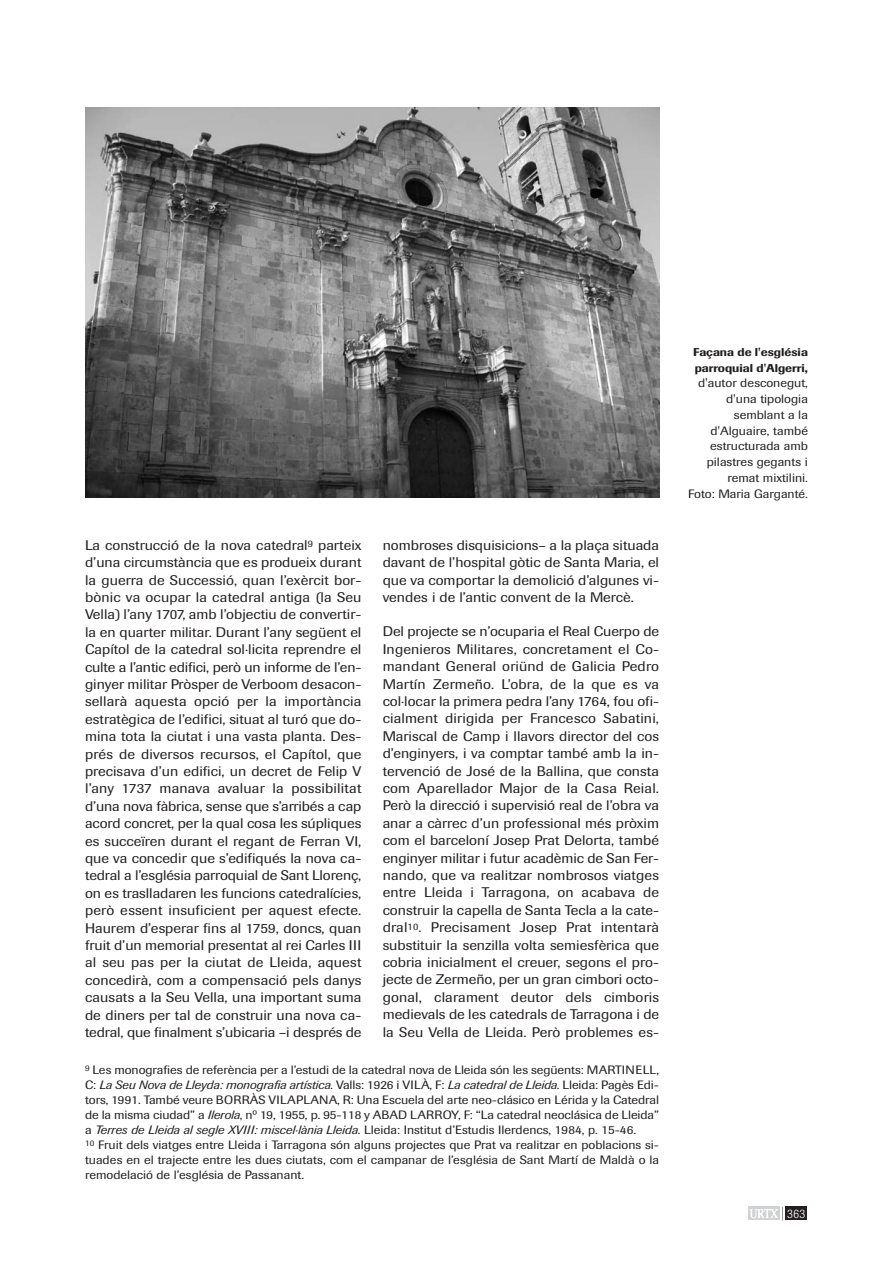
<style>
.page{position:relative;width:893px;height:1263px;background:#fff}
.page>*{position:absolute;margin:0;border:0;box-sizing:border-box;transform-origin:0 0}
.t1{font:13.8px/17.4px "Imago";color:#231f20;text-align:justify;scale:1.1 1}
.t2{font:13.5px "Times";color:#fff;scale:.8 1}
.t3{font:12px/15px "Imago";color:#231f20;scale:1.1 1}
.t4{font:500 11.25px/15.8px "Imago";color:#231f20;scale:1.1 1}
.s1{font-style:italic}
.s2{font-family:"Imago";font-weight:300;font-size:12.75px}
</style>
<div class="page">
<div style="left:785px;top:1206px;width:22px;height:14px;background:#231f20"></div>
<svg style="left:782px;top:1207px;width:1px;height:13px"></svg>
<div style="left:748px;top:1207px;width:31px;height:13px;background:#d1d2d4"></div>
<img style="left:85px;top:107px;width:574px;height:390px">
<p class="t1" style="left:85px;top:537px;width:253px">La construcció de la nova catedral<sup>9</sup> parteix d’una circumstància que es produeix durant la guerra de Successió, quan l’exèrcit bor&shy;bònic va ocupar la catedral antiga (la Seu Vella) l’any 1707, amb l’objectiu de convertir&shy;la en quarter militar. Durant l’any següent el Capítol de la catedral sol·licita reprendre el culte a l’antic edifici, però un informe de l’en&shy;ginyer militar Pròsper de Verboom desacon&shy;sellarà aquesta opció per la importància estratègica de l’edifici, situat al turó que do&shy;mina tota la ciutat i una vasta planta. Des&shy;prés de diversos recursos, el Capítol, que precisava d’un edifici, un decret de Felip V l’any 1737 manava avaluar la possibilitat d’una nova fàbrica, sense que s’arribés a cap acord concret, per la qual cosa les súpliques es succeïren durant el regant de Ferran VI, que va concedir que s’edifiqués la nova ca&shy;tedral a l’església parroquial de Sant Llorenç, on es traslladaren les funcions catedralícies, però essent insuficient per aquest efecte.<br>Haurem d’esperar fins al 1759, doncs, quan fruit d’un memorial presentat al rei Carles III al seu pas per la ciutat de Lleida, aquest concedirà, com a compensació pels danys causats a la Seu Vella, una important suma de diners per tal de construir una nova ca&shy;tedral, que finalment s’ubicaria –i després de</p>
<p class="t1" style="left:383px;top:537px;width:253px">nombroses disquisicions– a la plaça situada davant de l’hospital gòtic de Santa Maria, el que va comportar la demolició d’algunes vi&shy;vendes i de l’antic convent de la Mercè.</p>
<p class="t1" style="left:383px;top:624px;width:253px">Del projecte se n’ocuparia el Real Cuerpo de Ingenieros Militares, concretament el Co&shy;mandant General oriünd de Galicia Pedro Martín Zermeño. L’obra, de la que es va col·locar la primera pedra l’any 1764, fou ofi&shy;cialment dirigida per Francesco Sabatini, Mariscal de Camp i llavors director del cos d’enginyers, i va comptar també amb la in&shy;tervenció de José de la Ballina, que consta com Aparellador Major de la Casa Reial.<br>Però la direcció i supervisió real de l’obra va anar a càrrec d’un professional més pròxim com el barceloní Josep Prat Delorta, també enginyer militar i futur acadèmic de San Fer&shy;nando, que va realitzar nombrosos viatges entre Lleida i Tarragona, on acabava de construir la capella de Santa Tecla a la cate&shy;dral<sup>10</sup>. Precisament Josep Prat intentarà substituir la senzilla volta semiesfèrica que cobria inicialment el creuer, segons el pro&shy;jecte de Zermeño, per un gran cimbori octo&shy;gonal, clarament deutor dels cimboris medievals de les catedrals de Tarragona i de la Seu Vella de Lleida. Però problemes es-</p>
<p class="t3" style="left:85px;top:1063px;width:523px"><sup>9</sup> Les monografies de referència per a l’estudi de la catedral nova de Lleida són les següents: MARTINELL, C: <span class="s1">La Seu Nova de Lleyda: monografia artística.</span> Valls: 1926 i VILÀ, F: <span class="s1">La catedral de Lleida</span>. Lleida: Pagès Edi&shy;tors, 1991. També veure BORRÀS VILAPLANA, R: Una Escuela del arte neo-clásico en Lérida y la Catedral de la misma ciudad” a <span class="s1">Ilerola</span>, nº 19, 1955, p. 95-118 y ABAD LARROY, F: “La catedral neoclásica de Lleida” a <span class="s1">Terres de Lleida al segle XVIII: miscel·lània Lleida</span>. Lleida: Institut d’Estudis Ilerdencs, 1984, p. 15-46.<br><sup>10</sup> Fruit dels viatges entre Lleida i Tarragona són alguns projectes que Prat va realitzar en poblacions si&shy;tuades en el trajecte entre les dues ciutats, com el campanar de l’església de Sant Martí de Maldà o la remodelació de l’església de Passanant.</p>
<p class="t4" style="left:693px;top:345px;width:106px">Façana de l'església parroquial d'Algerri,</p>
<p class="t3" style="left:688px;top:376px;width:110px;line-height:15.8px;text-align:right">d'autor desconegut, d'una tipologia semblant a la d'Alguaire, també estructurada amb pilastres gegants i remat mixtilini.<br>Foto: Maria Garganté.</p>
<p class="t2" style="left:750px;top:1209px;width:71px">URTX <span class="s2">363</span></p>
</div>
